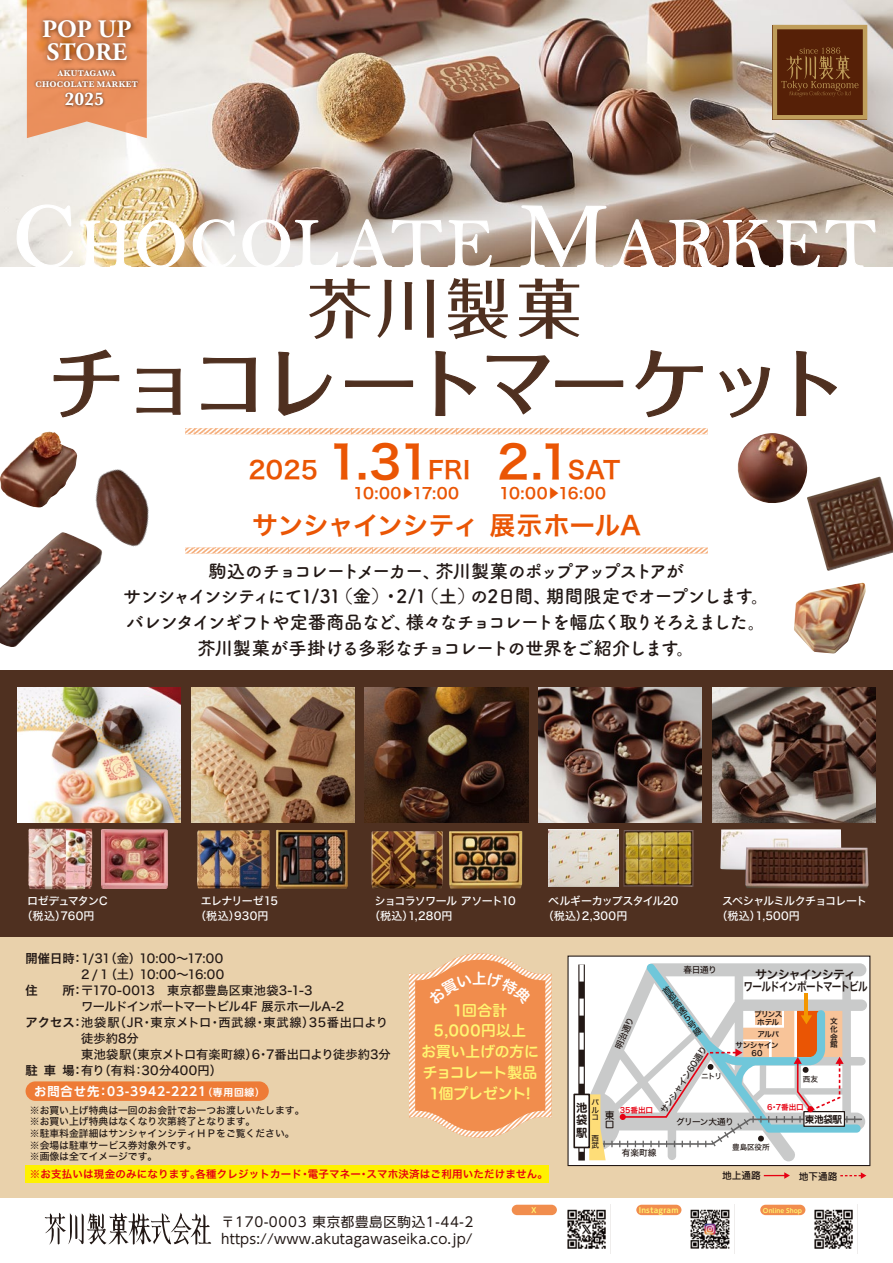
<style>
.page{position:relative;width:893px;height:1263px;background:#fff}
.page>*{position:absolute;margin:0;border:0;box-sizing:border-box;transform-origin:0 0}
.t1{font:500 77.25px "Folk";letter-spacing:-.07em;color:#4f3020}
.t2{font:72.6px "Bell";letter-spacing:.045em;color:#fff}
.t3{font:500 64.95px "Folk";color:#4f3020}
.t4{font:25.8px "Hira Kaku Std W6";letter-spacing:-.015em;color:#ea5504}
.t5{font:700 25.05px/22.5px "Adobe Garamond Pro";color:#fff}
.t6{font:24.3px "Hira Kaku Std W6";letter-spacing:.01em;color:#ea5504}
.t7{font:700 18.45px/25.8px "Tsuku A Rd Gothic";letter-spacing:-.1em;color:#221815;text-align:center}
.t8{font:700 18.45px "Baskerville";color:#fff}
.t9{font:15.3px "Hira Kaku Std W6";letter-spacing:-.01em;color:#ea5504}
.t10{font:14.7px/20.9px "Hira Maru Std W6";letter-spacing:.005em;color:#fff571;text-align:center}
.t11{font:13.5px/16.2px "UD Shin Go NT Pro";letter-spacing:.015em;color:#221815}
.t12{font:12.3px/15.9px "Hira Kaku Std W5";color:#221815}
.t13{font:700 12.3px "UD Shin Go NT Pro De";letter-spacing:.075em;color:#fff}
.t14{font:12.3px "Hira Kaku Std W6";color:#221815}
.t15{font:12px/12px "Hira Kaku Std W6";letter-spacing:-.07em;color:#221815;text-align:center}
.t16{font:700 11.4px/12.3px "Jun 501 Pro";color:#221815;text-align:justify}
.t17{font:11.1px/14.7px "Hira Kaku Std W5";letter-spacing:-.035em;color:#fff}
.t18{font:11.1px/14.7px "Hira Kaku Std W5";letter-spacing:-.065em;color:#fff}
.t19{font:10.5px "Hira Kaku Std W6";letter-spacing:.015em;color:#e60012}
.t20{font:9.75px/11.7px "Hira Kaku Std W5";color:#221815}
.t21{font:500 9.75px/9.6px "Jun 34 Pro";color:#221815}
.t22{font:700 9.75px "Jun 501 Pro";color:#221815}
.t23{font:8.7px/8.6px "Hira Kaku Std W5";letter-spacing:-.04em;color:#221815}
.t24{font:8.7px "Hira Kaku Std W5";letter-spacing:-.07em;color:#221815}
.t25{font:700 8.55px/11.1px "Baskerville";letter-spacing:.03em;color:#fff;text-align:center}
.t26{font:7.65px/7.6px "Hira Kaku Std W6";letter-spacing:-.065em;color:#221815;text-align:center}
.t27{font:7.65px/7.5px "Hira Kaku Std W5";letter-spacing:-.025em;color:#221815;text-align:justify}
.t28{font:7.65px "Hira Kaku Std W6";letter-spacing:-.01em;color:#e60012}
.t29{font:700 7.35px "UD Shin M Go Pr 6 De";letter-spacing:.025em;color:#fff571}
.t30{font:700 6.15px "UD Shin M Go Pr 6 De";color:#fff571}
.s1{font-size:95.25px}
.s2{font-size:45.3px}
.s3{font-family:"Koz Go Pr 6 N";font-size:12.75px}
.s4{font-size:9.75px}
</style>
<div class="page">
<img style="left:0;top:0;width:893px;height:267px">
<div style="left:0;top:670px;width:893px;height:267px;background:#4f3020"></div>
<div style="left:0;top:937px;width:893px;height:261px;background:#e9d1ab"></div>
<img style="left:17px;top:687px;width:164px;height:136px">
<img style="left:191px;top:687px;width:163px;height:136px">
<img style="left:365px;top:687px;width:163px;height:136px">
<img style="left:539px;top:687px;width:163px;height:136px">
<img style="left:712px;top:687px;width:164px;height:136px">
<img style="left:95px;top:469px;width:54px;height:78px">
<img style="left:0;top:434px;width:51px;height:73px">
<img style="left:737px;top:433px;width:71px;height:70px">
<img style="left:794px;top:583px;width:72px;height:70px">
<img style="left:807px;top:477px;width:86px;height:94px">
<img style="left:0;top:532px;width:102px;height:115px">
<img style="left:548px;top:830px;width:70px;height:57px">
<img style="left:623px;top:830px;width:70px;height:56px">
<svg style="left:27px;top:0;width:120px;height:138px;background:#eba379"></svg>
<div style="left:26px;top:1165px;width:523px;height:17px;background:#fff100"></div>
<img style="left:28px;top:829px;width:64px;height:60px">
<img style="left:101px;top:830px;width:66px;height:58px">
<img style="left:197px;top:830px;width:73px;height:58px">
<img style="left:276px;top:830px;width:72px;height:59px">
<img style="left:371px;top:831px;width:72px;height:57px">
<img style="left:449px;top:831px;width:73px;height:58px">
<img style="left:720px;top:829px;width:122px;height:41px">
<img style="left:745px;top:847px;width:124px;height:41px">
<img style="left:814px;top:1205px;width:44px;height:48px">
<img style="left:690px;top:1209px;width:40px;height:40px">
<img style="left:567px;top:1205px;width:44px;height:48px">
<svg style="left:45px;top:1212px;width:167px;height:33px"></svg>
<svg style="left:192px;top:219px;width:300px;height:48px;background:#d1c7c0"></svg>
<svg style="left:520px;top:205px;width:356px;height:62px;background:#a68979"></svg>
<svg style="left:16px;top:204px;width:169px;height:230px"></svg>
<svg style="left:201px;top:357px;width:55px;height:55px"></svg>
<svg style="left:278px;top:351px;width:54px;height:65px"></svg>
<svg style="left:345px;top:380px;width:69px;height:8px"></svg>
<svg style="left:435px;top:350px;width:42px;height:66px"></svg>
<svg style="left:486px;top:355px;width:138px;height:60px"></svg>
<svg style="left:635px;top:350px;width:68px;height:68px"></svg>
<svg style="left:719px;top:366px;width:52px;height:52px"></svg>
<svg style="left:796px;top:350px;width:41px;height:66px"></svg>
<svg style="left:773px;top:25px;width:94px;height:95px;background:#6f3e1b"></svg>
<img style="left:34px;top:8px;width:106px;height:57px">
<img style="left:31px;top:65px;width:112px;height:52px">
<div style="left:760px;top:1205px;width:45px;height:10px;background:#f18d4d;border-radius:5px"></div>
<div style="left:636px;top:1205px;width:45px;height:10px;background:#f18d4d;border-radius:5px"></div>
<div style="left:512px;top:1205px;width:45px;height:10px;background:#f18d4d;border-radius:5px"></div>
<div style="left:26px;top:1081px;width:243px;height:20px;background:#ee7b36;border-radius:10px"></div>
<svg style="left:185px;top:428px;width:523px;height:6px"></svg>
<svg style="left:185px;top:547px;width:523px;height:7px"></svg>
<div style="left:567px;top:955px;width:303px;height:211px;background:#fff"></div>
<div style="left:578px;top:964px;width:7px;height:196px;background:#6e6765"></div>
<div style="left:573px;top:1093px;width:17px;height:55px;background:#fff;border:2px solid #221815"></div>
<svg style="left:764px;top:1172px;width:26px;height:7px"></svg>
<svg style="left:840px;top:1172px;width:26px;height:7px"></svg>
<svg style="left:579px;top:963px;width:284px;height:197px"></svg>
<hr style="left:804px;top:994px;width:4px;height:23px;background:#f39700">
<svg style="left:409px;top:953px;width:142px;height:184px;background:#f19e66"></svg>
<h3 class="t5" style="left:42px;top:18px;width:91px">POP UP<br>STORE</h3>
<p class="t25" style="left:35px;top:68px;width:104px">AKUTAGAWA<br>CHOCOLATE MARKET</p>
<h3 class="t8" style="left:64px;top:86px;width:41px">2025</h3>
<h2 class="t2" style="left:13px;top:201px;width:865px"><span class="s1">C</span>HOCOLATE <span class="s1">M</span>ARKET</h2>
<h3 class="t3" style="left:308px;top:266px;width:276px">芥川製菓</h3>
<h1 class="t1" style="left:48px;top:333px;width:801px">チョコレートマーケット</h1>
<h3 class="t6" style="left:248px;top:451px;width:373px">2025 <span class="s2">1.31</span>FRI <span class="s2">2.1</span>SAT</h3>
<p class="t9" style="left:353px;top:482px;width:108px">10:00<span class="s3">▶</span>17:00</p>
<p class="t9" style="left:499px;top:482px;width:108px">10:00<span class="s3">▶</span>16:00</p>
<h3 class="t4" style="left:252px;top:505px;width:391px">サンシャインシティ 展示ホールA</h3>
<h3 class="t7" style="left:123px;top:557px;width:648px">駒込のチョコレートメーカー、芥川製菓のポップアップストアが<br>サンシャインシティにて1/31（金）・2/1（土）の2日間、期間限定でオープンします。バレンタインギフトや定番商品など、様々なチョコレートを幅広く取りそろえました。芥川製菓が手掛ける多彩なチョコレートの世界をご紹介します。</h3>
<p class="t17" style="left:22px;top:893px;width:88px;text-indent:6px">ロゼデュマタンC（税込）760円</p>
<p class="t17" style="left:195px;top:893px;width:84px;text-indent:6px">エレナリーゼ15（税込）930円</p>
<p class="t18" style="left:369px;top:893px;width:148px;text-indent:6px">ショコラソワール アソート10（税込）1,280円</p>
<p class="t17" style="left:543px;top:893px;width:137px;text-indent:6px">ベルギーカップスタイル20（税込）2,300円</p>
<p class="t17" style="left:716px;top:893px;width:152px;text-indent:6px">スペシャルミルクチョコレート（税込）1,500円</p>
<p class="t14" style="left:26px;top:949px;width:60px">開催日時：</p>
<p class="t14" style="left:26px;top:981px;width:60px">住　　所：</p>
<p class="t14" style="left:26px;top:1013px;width:60px">アクセス：</p>
<p class="t14" style="left:26px;top:1060px;width:60px">駐車場：</p>
<p class="t12" style="left:81px;top:951px;width:311px">1/31（金）10:00～17:00<br>2 / 1（土）10:00～16:00<br>〒170-0013　東京都豊島区東池袋3-1-3<br>ワールドインポートマートビル4F 展示ホールA-2<br>池袋駅（JR・東京メトロ・西武線・東武線）35番出口より徒歩約8分<br>東池袋駅（東京メトロ有楽町線）6・7番出口より徒歩約3分有り（有料：30分400円）</p>
<p class="t13" style="left:34px;top:1081px;width:232px">お問合せ先：03-3942-2221<span class="s4">（専用回線）</span></p>
<p class="t20" style="left:30px;top:1104px;width:276px">※お買い上げ特典は一回のお会計でお一つお渡しいたします。※お買い上げ特典はなくなり次第終了となります。<br>※駐車料金詳細はサンシャインシティＨＰをご覧ください。※会場は駐車サービス券対象外です。<br>※画像は全てイメージです。</p>
<p class="t10" style="left:421px;top:1000px;width:119px">1回合計<br>5,000円以上<br>お買い上げの方にチョコレート製品<br>1個プレゼント!</p>
<p class="t19" style="left:30px;top:1166px;width:519px">※お支払いは現金のみになります。各種クレジットカード・電子マネー・スマホ決済はご利用いただけません。</p>
<p class="t23" style="left:683px;top:966px;width:35px">春日通り</p>
<p class="t15" style="left:743px;top:969px;width:126px">サンシャインシティ<br>ワールドインポートマートビル</p>
<p class="t26" style="left:754px;top:1010px;width:30px">プリンスホテル</p>
<p class="t26" style="left:757px;top:1030px;width:23px">アルパ</p>
<p class="t23" style="left:661px;top:989px;width:7px;rotate:-36deg">首都高速<br>5号線</p>
<p class="t23" style="left:614px;top:1047px;width:36px;rotate:-67deg">明治通り</p>
<p class="t26" style="left:830px;top:1018px;width:9px;text-align:justify">文化会館</p>
<p class="t26" style="left:735px;top:1042px;width:45px">サンシャイン<br>60</p>
<p class="t23" style="left:659px;top:1110px;width:79px;rotate:-57deg">サンシャイン60通り</p>
<p class="t27" style="left:701px;top:1073px;width:22px">ニトリ</p>
<p class="t24" style="left:676px;top:1115px;width:59px">グリーン大通り</p>
<p class="t22" style="left:805px;top:1111px;width:39px">東池袋駅</p>
<p class="t27" style="left:803px;top:1076px;width:17px">西友</p>
<p class="t16" style="left:576px;top:1101px;width:12px">池袋駅</p>
<p class="t27" style="left:592px;top:1098px;width:9px">パルコ</p>
<p class="t27" style="left:592px;top:1134px;width:9px">西武</p>
<p class="t28" style="left:620px;top:1104px;width:35px">35番出口</p>
<p class="t28" style="left:767px;top:1101px;width:38px">6・7番出口</p>
<p class="t21" style="left:605px;top:1109px;width:11px">東口</p>
<p class="t27" style="left:732px;top:1144px;width:39px">豊島区役所</p>
<p class="t23" style="left:622px;top:1149px;width:36px">有楽町線</p>
<p class="t21" style="left:722px;top:1170px;width:40px">地上通路</p>
<p class="t21" style="left:799px;top:1170px;width:40px">地下通路</p>
<p class="t11" style="left:221px;top:1214px;width:254px">〒170-0003 東京都豊島区駒込1-44-2 https://www.akutagawaseika.co.jp/</p>
<p class="t29" style="left:532px;top:1203px;width:6px">X</p>
<p class="t29" style="left:639px;top:1203px;width:41px">Instagram</p>
<p class="t30" style="left:763px;top:1205px;width:41px">Online Shop</p>
</div>
